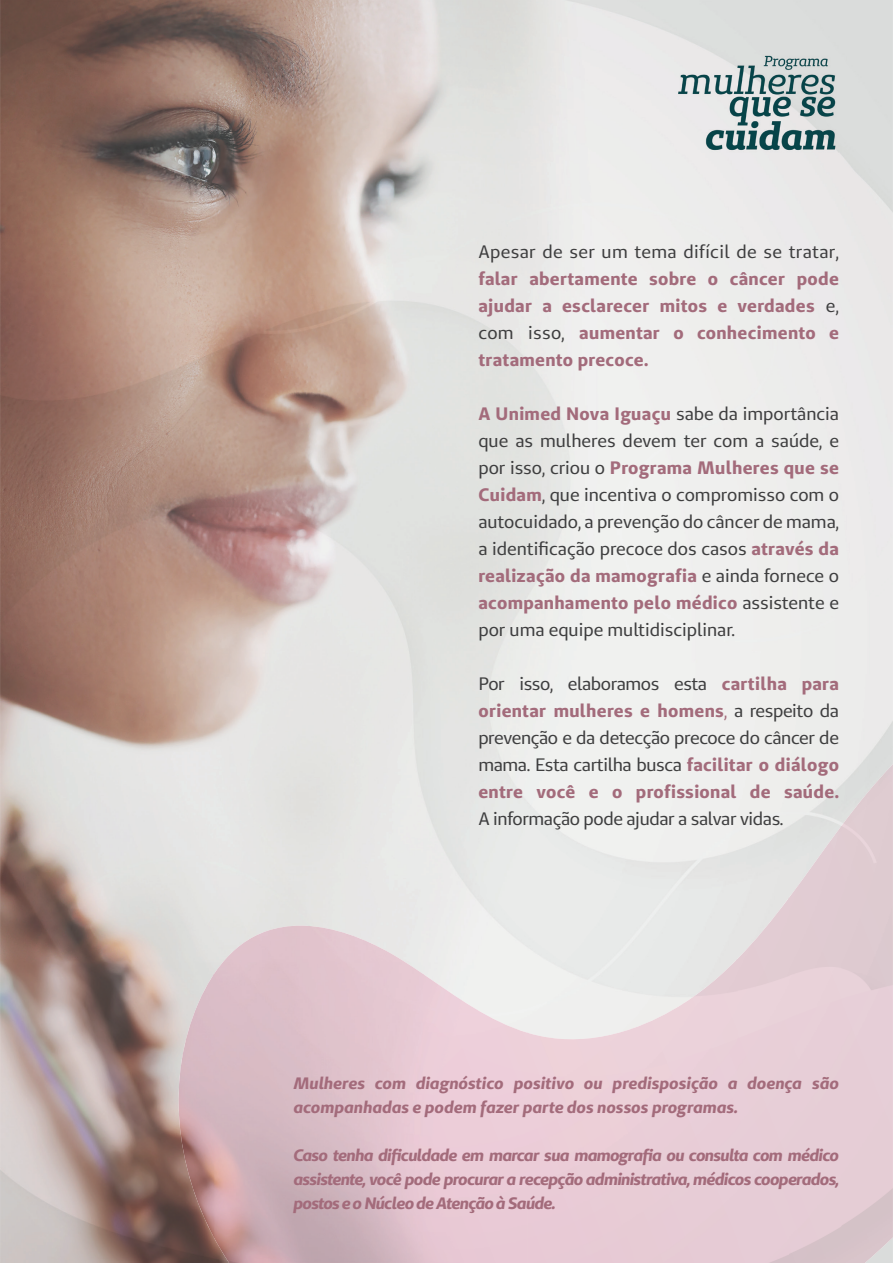
<style>
.page{position:relative;width:893px;height:1263px;background:#fff}
.page>*{position:absolute;margin:0;border:0;box-sizing:border-box;transform-origin:0 0}
.t1{font:18px/27px "Unimed Sans";letter-spacing:-.02em;color:#3e3e3f;text-align:justify}
.t2{font:700 18px/27px "Unimed Sans";letter-spacing:.02em;color:#a36b7b;text-align:justify}
.t3{font:18px "Unimed Sans";letter-spacing:.02em;color:#3e3e3f}
.t4{font:italic 700 16.5px/24px "Unimed Sans";letter-spacing:-.005em;color:#a36b7b}
.s1{font-weight:400;color:#3e3e3f}
.s2{font-weight:700;color:#a36b7b}
.s3{color:#a36b7b}
</style>
<div class="page">
<img style="left:0;top:0;width:893px;height:1263px">
<img style="left:841px;top:764px;width:52px;height:499px">
<img style="left:788px;top:826px;width:53px;height:437px">
<img style="left:736px;top:897px;width:53px;height:366px">
<img style="left:214px;top:926px;width:209px;height:337px">
<img style="left:684px;top:959px;width:53px;height:304px">
<img style="left:166px;top:973px;width:48px;height:265px">
<img style="left:423px;top:974px;width:105px;height:289px">
<div style="left:631px;top:1003px;width:53px;height:260px;background:#e9cdd7"></div>
<div style="left:527px;top:1028px;width:105px;height:235px;background:#eccdd7"></div>
<img style="left:674px;top:54px;width:165px;height:99px">
<p class="t3" style="left:478px;top:240px;width:362px">Apesar de ser um tema difícil de se tratar,</p>
<p class="t2" style="left:478px;top:265px;width:362px">falar abertamente sobre o câncer pode ajudar a esclarecer mitos e verdades <span class="s1">e, com isso,</span> aumentar o conhecimento e tratamento precoce.</p>
<p class="t1" style="left:478px;top:400px;width:362px"><span class="s2">A Unimed Nova Iguaçu</span> sabe da importância que as mulheres devem ter com a saúde, e por isso, criou o <span class="s2">Programa Mulheres que se Cuidam</span>, que incentiva o compromisso com o autocuidado, a prevenção do câncer de mama, a identificação precoce dos casos <span class="s2">através da realização da mamografia</span> e ainda fornece o <span class="s2">acompanhamento pelo médico</span> assistente e por uma equipe multidisciplinar.</p>
<p class="t1" style="left:478px;top:670px;width:362px">Por isso, elaboramos esta <span class="s2">cartilha para orientar mulheres e homens</span><span class="s3">,</span> a respeito da prevenção e da detecção precoce do câncer de mama. Esta cartilha busca <span class="s2">facilitar o diálogo entre você e o profissional de saúde.</span></p>
<p class="t1" style="left:478px;top:805px;width:307px">A informação pode ajudar a salvar vidas.</p>
<p class="t4" style="left:293px;top:1071px;width:547px">Mulheres com diagnóstico positivo ou predisposição a doença são acompanhadas e podem fazer parte dos nossos programas.</p>
<p class="t4" style="left:293px;top:1143px;width:547px;text-align:justify">Caso tenha dificuldade em marcar sua mamografia ou consulta com médico assistente, você pode procurar a recepção administrativa, médicos cooperados, postos e o Núcleo de Atenção à Saúde.</p>
</div>
